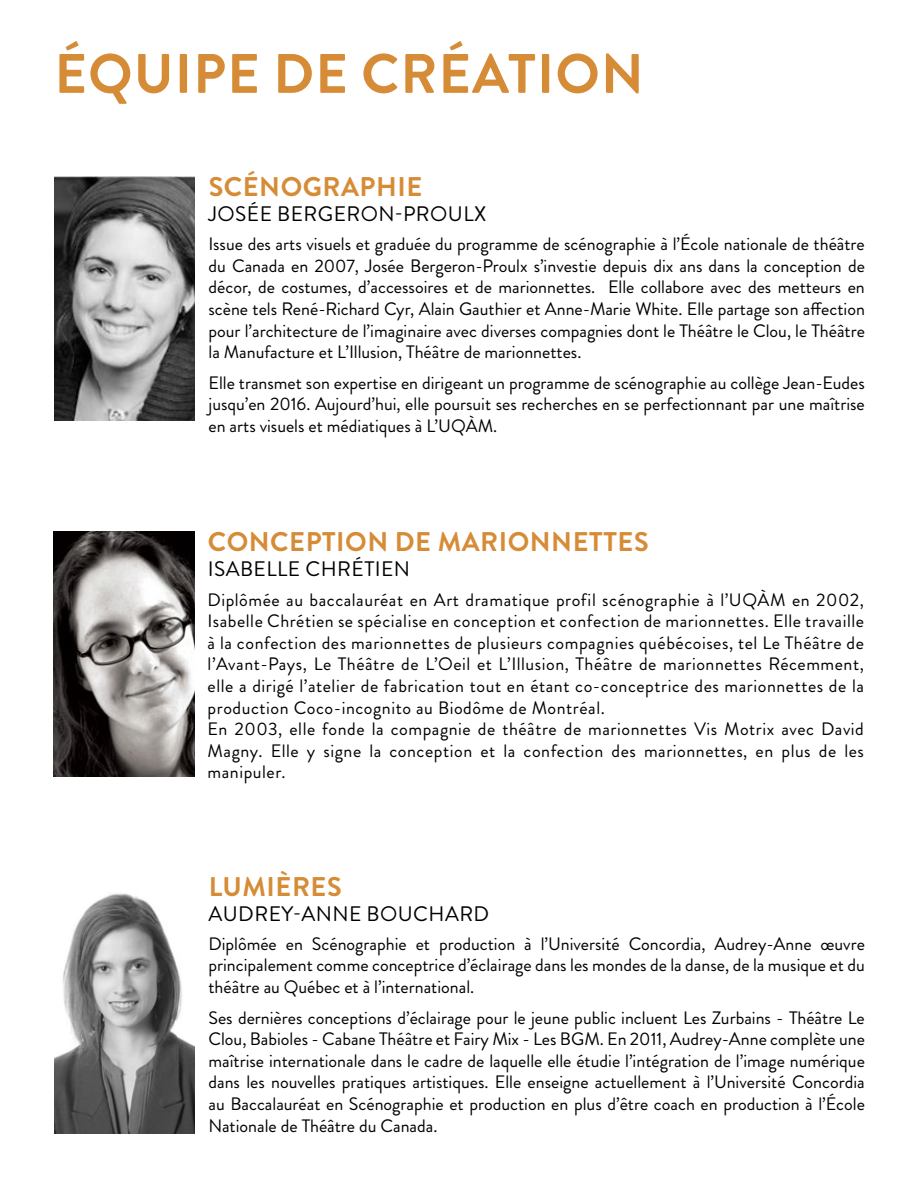
<style>
.page{position:relative;width:918px;height:1188px;background:#fff}
.page>*{position:absolute;margin:0;border:0;box-sizing:border-box;transform-origin:0 0}
.t1{font:700 55.5px "Brandon Grotesque";letter-spacing:.02em;color:#d68c36}
.t2{font:700 27px "Brandon Grotesque";letter-spacing:.02em;color:#d68c36}
.t3{font:21px "Brandon Grotesque";letter-spacing:.02em;color:#000}
.t4{font:18px/21.6px "Brandon Grotesque";letter-spacing:.03em;color:#000;text-align:justify}
</style>
<div class="page">
<img style="left:54px;top:176px;width:141px;height:245px">
<img style="left:53px;top:531px;width:141px;height:245px">
<img style="left:54px;top:893px;width:141px;height:240px">
<h1 class="t1" style="left:54px;top:35px;width:591px">ÉQUIPE DE CRÉATION</h1>
<h2 class="t2" style="left:209px;top:168px;width:215px">SCÉNOGRAPHIE</h2>
<p class="t3" style="left:209px;top:199px;width:279px">JOSÉE BERGERON-PROULX</p>
<p class="t4" style="left:208px;top:233px;width:658px">Issue des arts visuels et graduée du programme de scénographie à l’École nationale de théâtre du Canada en 2007, Josée Bergeron-Proulx s’investie depuis dix ans dans la conception de décor, de costumes, d’accessoires et de marionnettes. Elle collabore avec des metteurs en scène tels René-Richard Cyr, Alain Gauthier et Anne-Marie White. Elle partage son affection pour l’architecture de l’imaginaire avec diverses compagnies dont le Théâtre le Clou, le Théâtre la Manufacture et L’Illusion, Théâtre de marionnettes.</p>
<p class="t4" style="left:208px;top:372px;width:658px">Elle transmet son expertise en dirigeant un programme de scénographie au collège Jean-Eudes jusqu’en 2016. Aujourd’hui, elle poursuit ses recherches en se perfectionnant par une maîtrise en arts visuels et médiatiques à L’UQÀM.</p>
<h2 class="t2" style="left:208px;top:523px;width:442px">CONCEPTION DE MARIONNETTES</h2>
<p class="t3" style="left:208px;top:555px;width:204px">ISABELLE CHRÉTIEN</p>
<p class="t4" style="left:208px;top:589px;width:658px;text-align:left">Diplômée au baccalauréat en Art dramatique profil scénographie à l’UQÀM en 2002, Isabelle Chrétien se spécialise en conception et confection de marionnettes. Elle travaille à la confection des marionnettes de plusieurs compagnies québécoises, tel Le Théâtre de l’Avant-Pays, Le Théâtre de L’Oeil et L’Illusion, Théâtre de marionnettes Récemment, elle a dirigé l’atelier de fabrication tout en étant co-conceptrice des marionnettes de la production Coco-incognito au Biodôme de Montréal.<br>En 2003, elle fonde la compagnie de théâtre de marionnettes Vis Motrix avec David Magny. Elle y signe la conception et la confection des marionnettes, en plus de les manipuler.</p>
<h2 class="t2" style="left:209px;top:867px;width:134px">LUMIÈRES</h2>
<p class="t3" style="left:209px;top:899px;width:282px">AUDREY-ANNE BOUCHARD</p>
<p class="t4" style="left:208px;top:933px;width:658px">Diplômée en Scénographie et production à l’Université Concordia, Audrey-Anne œuvre principalement comme conceptrice d’éclairage dans les mondes de la danse, de la musique et du théâtre au Québec et à l’international.</p>
<p class="t4" style="left:208px;top:1007px;width:658px">Ses dernières conceptions d’éclairage pour le jeune public incluent Les Zurbains - Théâtre Le Clou, Babioles - Cabane Théâtre et Fairy Mix - Les BGM. En 2011, Audrey-Anne complète une maîtrise internationale dans le cadre de laquelle elle étudie l’intégration de l’image numérique dans les nouvelles pratiques artistiques. Elle enseigne actuellement à l’Université Concordia au Baccalauréat en Scénographie et production en plus d’être coach en production à l’École Nationale de Théâtre du Canada.</p>
</div>
